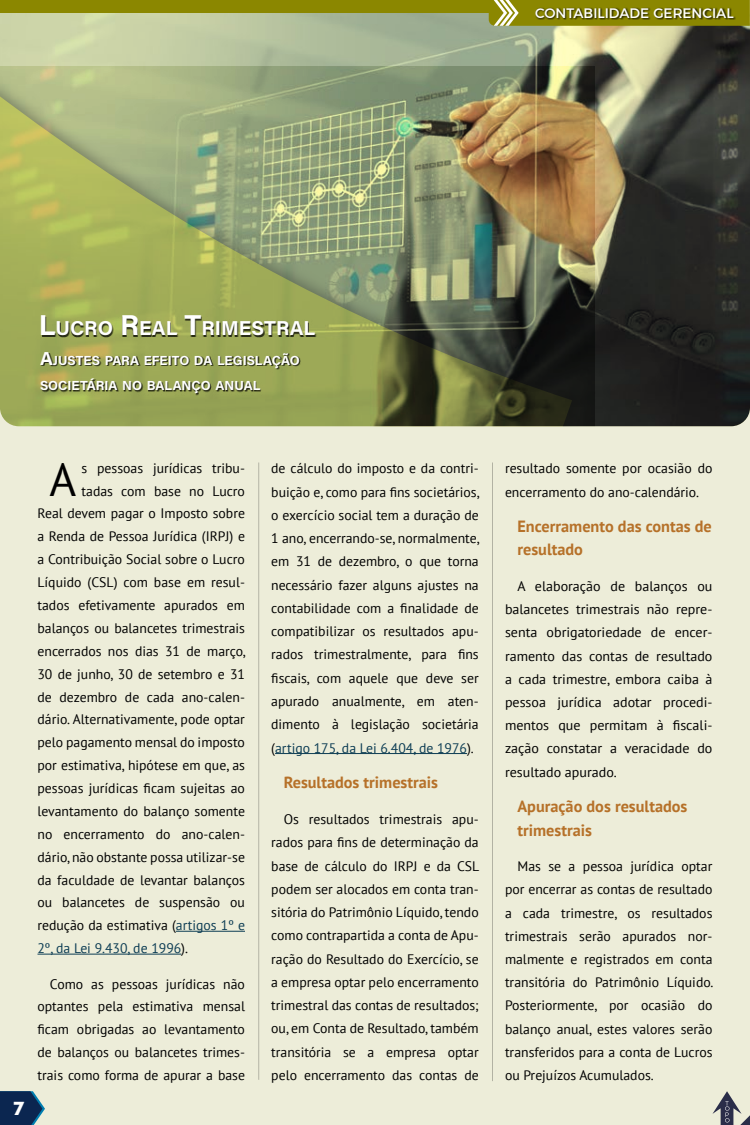
<style>
.page{position:relative;width:750px;height:1125px;background:#ededd9}
.page>*{position:absolute;margin:0;border:0;box-sizing:border-box;transform-origin:0 0}
.t1{font:45.88px "PT Sans";color:#000}
.t2{font:20.12px "Acumin Variable Concept";color:#fff}
.t3{font:700 18.75px "Futura BT";color:#fff}
.t4{font:700 16.25px/23.2px "PT Sans";color:#b67129}
.t5{font:13.75px/23.2px "PT Sans";color:#000;text-align:justify}
.t6{font:13.75px "PT Sans";color:#0d3d54}
.t7{font:13.75px "Montserrat";color:#fff}
.t8{font:13.12px/25px "Acumin Variable Concept";letter-spacing:-.005em;color:#fff}
.s1{font-size:28.75px}
.s2{font-size:18.75px}
.s3{color:#0d3d54}
.s4{color:#000}
</style>
<div class="page">
<hr style="left:275px;top:753px;width:192px;height:1px;background:#0d3d54">
<hr style="left:176px;top:931px;width:69px;height:1px;background:#0d3d54">
<hr style="left:38px;top:954px;width:143px;height:1px;background:#0d3d54">
<hr style="left:259px;top:462px;width:1px;height:618px;background:#000">
<hr style="left:492px;top:462px;width:1px;height:619px;background:#000">
<svg style="left:179px;top:12px;width:571px;height:414px;background:#5d5f4f"></svg>
<div style="left:0;top:10px;width:179px;height:147px;background:#ccd4a8"></div>
<img style="left:0;top:66px;width:594px;height:360px">
<svg style="left:0;top:87px;width:572px;height:339px;background:#8d9660"></svg>
<svg style="left:489px;top:0;width:261px;height:26px;background:#928e11"></svg>
<div style="left:535px;top:8px;width:201px;height:12px;background:#000;opacity:.75"></div>
<div style="left:0;top:0;width:490px;height:12px;background:#8b8700"></div>
<svg style="left:0;top:1091px;width:45px;height:34px;background:#284567"></svg>
<svg style="left:712px;top:1091px;width:38px;height:34px"></svg>
<div style="left:41px;top:353px;width:260px;height:42px;background:#000;opacity:.75"></div>
<div style="left:42px;top:316px;width:275px;height:22px;background:#000;opacity:.75"></div>
<p class="t7" style="left:535px;top:2px;width:200px">CONTABILIDADE GERENCIAL</p>
<h2 class="t2" style="left:39px;top:314px;width:278px"><span class="s1">L</span>UCRO <span class="s1">R</span> EAL <span class="s1">T</span>RIMESTRAL</h2>
<p class="t8" style="left:40px;top:347px;width:261px"><span class="s2">A</span>JUSTES PARA EFEITO DA LEGISLAÇÃO<br>SOCIETÁRIA NO BALANÇO ANUAL</p>
<h3 class="t3" style="left:13px;top:1097px;width:13px">7</h3>
<h1 class="t1" style="left:50px;top:450px;width:28px">A</h1>
<p class="t5" style="left:82px;top:456px;width:165px">s pessoas jurídicas tribu-</p>
<p class="t5" style="left:82px;top:479px;width:165px">tadas com base no Lucro</p>
<p class="t5" style="left:38px;top:502px;width:209px">Real devem pagar o Imposto sobre</p>
<p class="t5" style="left:38px;top:525px;width:209px">a Renda de Pessoa Jurídica (IRPJ) e</p>
<p class="t5" style="left:38px;top:547px;width:209px">a Contribuição Social sobre o Lucro</p>
<p class="t5" style="left:38px;top:570px;width:209px">Líquido (CSL) com base em resul-</p>
<p class="t5" style="left:38px;top:593px;width:209px">tados efetivamente apurados em</p>
<p class="t5" style="left:38px;top:616px;width:209px">balanços ou balancetes trimestrais</p>
<p class="t5" style="left:38px;top:639px;width:210px">encerrados nos dias 31 de março,</p>
<p class="t5" style="left:38px;top:662px;width:209px">30 de junho, 30 de setembro e 31</p>
<p class="t5" style="left:38px;top:685px;width:209px">de dezembro de cada ano-calen-</p>
<p class="t5" style="left:38px;top:708px;width:209px">dário. Alternativamente, pode optar</p>
<p class="t5" style="left:38px;top:730px;width:209px">pelo pagamento mensal do imposto</p>
<p class="t5" style="left:38px;top:753px;width:209px">por estimativa, hipótese em que, as</p>
<p class="t5" style="left:38px;top:776px;width:209px">pessoas jurídicas ficam sujeitas ao</p>
<p class="t5" style="left:38px;top:799px;width:209px">levantamento do balanço somente</p>
<p class="t5" style="left:38px;top:822px;width:209px">no encerramento do ano-calen-</p>
<p class="t5" style="left:38px;top:845px;width:209px">dário, não obstante possa utilizar-se</p>
<p class="t5" style="left:38px;top:868px;width:209px">da faculdade de levantar balanços</p>
<p class="t5" style="left:38px;top:891px;width:209px">ou balancetes de suspensão ou</p>
<p class="t5" style="left:38px;top:914px;width:209px">redução da estimativa (<span class="s3">artigos 1º e</span></p>
<p class="t6" style="left:38px;top:940px;width:152px">2º, da Lei 9.430, de 1996<span class="s4">).</span></p>
<p class="t5" style="left:38px;top:972px;width:209px;line-height:22.9px;text-indent:12px">Como as pessoas jurídicas não optantes pela estimativa mensal ficam obrigadas ao levantamento de balanços ou balancetes trimes&shy;trais como forma de apurar a base</p>
<p class="t5" style="left:271px;top:457px;width:210px">de cálculo do imposto e da contri&shy;buição e, como para fins societários, o exercício social tem a duração de 1 ano, encerrando-se, normalmente, em 31 de dezembro, o que torna necessário fazer alguns ajustes na contabilidade com a finalidade de compatibilizar os resultados apu&shy;rados trimestralmente, para fins fiscais, com aquele que deve ser apurado anualmente, em aten&shy;dimento à legislação societária (<span class="s3">artigo 175, da Lei 6.404, de 1976</span>).</p>
<p class="t4" style="left:284px;top:771px;width:156px">Resultados trimestrais</p>
<p class="t5" style="left:271px;top:807px;width:210px;text-indent:12px">Os resultados trimestrais apu&shy;rados para fins de determinação da base de cálculo do IRPJ e da CSL podem ser alocados em conta tran&shy;sitória do Patrimônio Líquido, tendo como contrapartida a conta de Apu&shy;ração do Resultado do Exercício, se a empresa optar pelo encerramento trimestral das contas de resultados; ou, em Conta de Resultado, também transitória se a empresa optar pelo encerramento das contas de</p>
<p class="t5" style="left:505px;top:457px;width:209px">resultado somente por ocasião do encerramento do ano-calendário.</p>
<p class="t4" style="left:518px;top:515px;width:196px">Encerramento das contas de resultado</p>
<p class="t5" style="left:505px;top:574px;width:209px;text-indent:12px">A elaboração de balanços ou balancetes trimestrais não repre&shy;senta obrigatoriedade de encer&shy;ramento das contas de resultado a cada trimestre, embora caiba à pessoa jurídica adotar procedi&shy;mentos que permitam à fiscali&shy;zação constatar a veracidade do resultado apurado.</p>
<p class="t4" style="left:518px;top:795px;width:171px">Apuração dos resultados trimestrais</p>
<p class="t5" style="left:505px;top:854px;width:210px;text-indent:12px">Mas se a pessoa jurídica optar por encerrar as contas de resultado a cada trimestre, os resultados trimestrais serão apurados nor&shy;malmente e registrados em conta transitória do Patrimônio Líquido.<br>Posteriormente, por ocasião do balanço anual, estes valores serão transferidos para a conta de Lucros ou Prejuízos Acumulados.</p>
</div>
